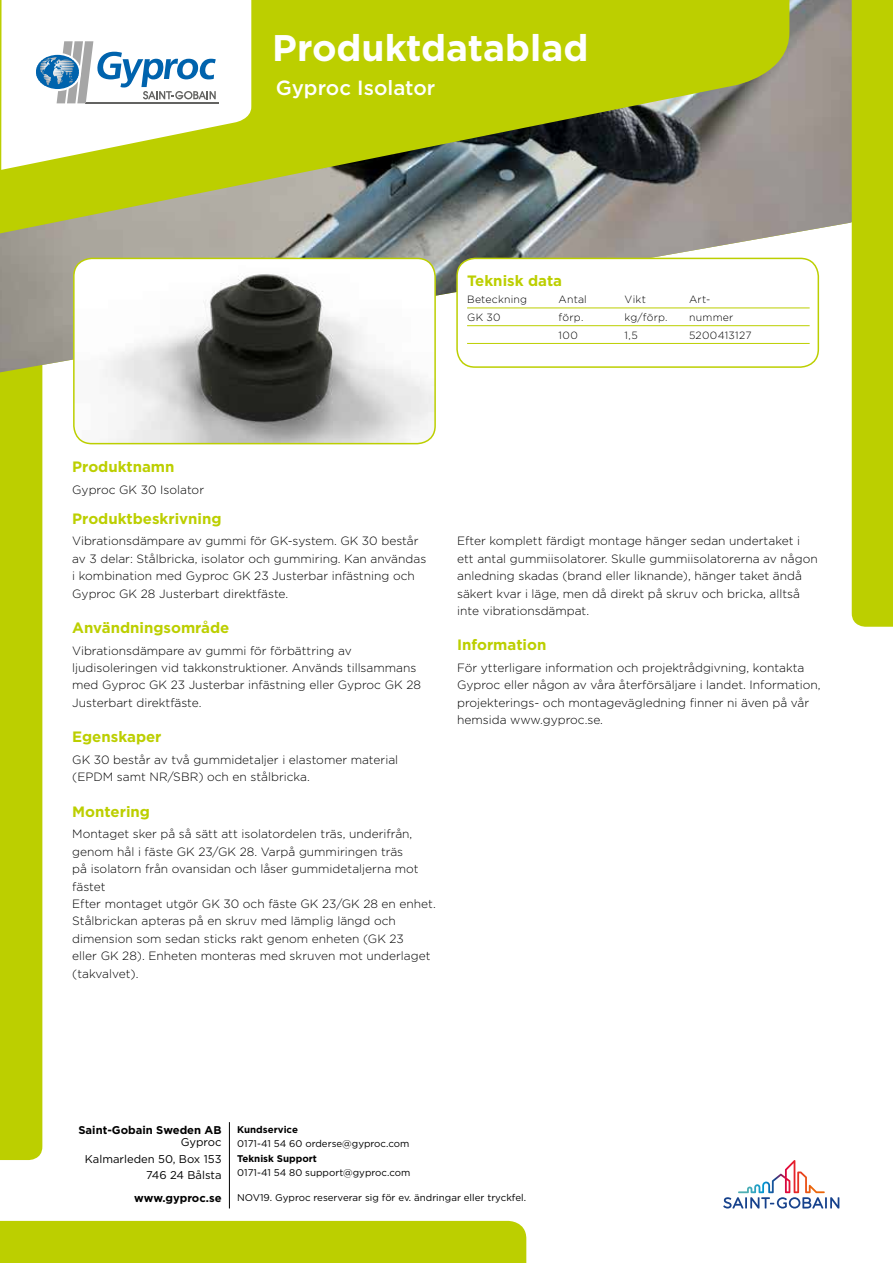
<style>
.page{position:relative;width:893px;height:1263px;background:#fff}
.page>*{position:absolute;margin:0;border:0;box-sizing:border-box;transform-origin:0 0}
.t1{font:700 37.05px "Gotham";color:#fff}
.t2{font:500 20.55px "Gotham";color:#fff}
.t3{font:700 15px "Gotham";color:#bccf00}
.t4{font:300 12px/17.4px "Gotham";color:#000}
.t5{font:11.25px/16.2px "Gotham";color:#000;text-align:right}
.t6{font:700 11.25px "Gotham";color:#000}
.t7{font:300 10.5px "Gotham";letter-spacing:.02em;color:#000}
.t8{font:9.75px "Gotham";color:#000}
.t9{font:700 9.75px "Gotham";color:#000}
</style>
<div class="page">
<div style="left:0;top:386px;width:42px;height:774px;background:#bccf00"></div>
<img style="left:0;top:0;width:852px;height:377px">
<svg style="left:0;top:0;width:789px;height:307px;background:#9fa945"></svg>
<div style="left:852px;top:0;width:41px;height:627px;background:#bccf00"></div>
<svg style="left:1px;top:0;width:250px;height:170px"></svg>
<div style="left:0;top:1221px;width:526px;height:42px;background:#bccf00"></div>
<hr style="left:229px;top:1122px;width:1px;height:86px;background:#000">
<svg style="left:723px;top:1160px;width:116px;height:48px"></svg>
<div style="left:457px;top:258px;width:361px;height:109px;background:#fff;border-radius:18px"></div>
<div style="left:456px;top:258px;width:363px;height:110px;border:2px solid #bccf00;border-radius:18px"></div>
<img style="left:74px;top:258px;width:361px;height:186px">
<div style="left:73px;top:258px;width:363px;height:186px;border:2px solid #bccf00;border-radius:18px"></div>
<hr style="left:467px;top:308px;width:343px;height:1px;background:#bccf00">
<hr style="left:467px;top:325px;width:343px;height:1px;background:#bccf00">
<hr style="left:467px;top:343px;width:343px;height:1px;background:#bccf00">
<h1 class="t1" style="left:272px;top:23px;width:318px">Produktdatablad</h1>
<h2 class="t2" style="left:276px;top:74px;width:161px">Gyproc Isolator</h2>
<p class="t3" style="left:467px;top:271px;width:97px">Teknisk data</p>
<p class="t7" style="left:467px;top:293px;width:62px">Beteckning</p>
<p class="t7" style="left:559px;top:293px;width:30px">Antal</p>
<p class="t7" style="left:625px;top:293px;width:23px">Vikt</p>
<p class="t7" style="left:689px;top:293px;width:23px">Art-</p>
<p class="t7" style="left:467px;top:311px;width:35px">GK 30</p>
<p class="t7" style="left:559px;top:311px;width:26px">förp.</p>
<p class="t7" style="left:625px;top:311px;width:45px">kg/förp.</p>
<p class="t7" style="left:689px;top:311px;width:46px">nummer</p>
<p class="t7" style="left:559px;top:328px;width:21px">100</p>
<p class="t7" style="left:625px;top:328px;width:15px">1,5</p>
<p class="t7" style="left:689px;top:328px;width:64px">5200413127</p>
<p class="t3" style="left:72px;top:457px;width:104px">Produktnamn</p>
<p class="t4" style="left:72px;top:480px;width:133px">Gyproc GK 30 Isolator</p>
<p class="t3" style="left:72px;top:508px;width:151px">Produktbeskrivning</p>
<p class="t4" style="left:72px;top:532px;width:355px">Vibrationsdämpare av gummi för GK-system. GK 30 består av 3 delar: Stålbricka, isolator och gummiring. Kan användas i kombination med Gyproc GK 23 Justerbar infästning och Gyproc GK 28 Justerbart direktfäste.</p>
<p class="t3" style="left:72px;top:618px;width:159px">Användningsområde</p>
<p class="t4" style="left:72px;top:641px;width:350px">Vibrationsdämpare av gummi för förbättring av ljudisoleringen vid takkonstruktioner. Används tillsammans med Gyproc GK 23 Justerbar infästning eller Gyproc GK 28<br>Justerbart direktfäste.</p>
<p class="t3" style="left:72px;top:727px;width:91px">Egenskaper</p>
<p class="t4" style="left:72px;top:751px;width:327px">GK 30 består av två gummidetaljer i elastomer material (EPDM samt NR/SBR) och en stålbricka.</p>
<p class="t3" style="left:72px;top:801px;width:79px">Montering</p>
<p class="t4" style="left:72px;top:825px;width:365px">Montaget sker på så sätt att isolatordelen träs, underifrån, genom hål i fäste GK 23/GK 28. Varpå gummiringen träs<br>på isolatorn från ovansidan och låser gummidetaljerna mot fästet<br>Efter montaget utgör GK 30 och fäste GK 23/GK 28 en enhet.<br>Stålbrickan apteras på en skruv med lämplig längd och dimension som sedan sticks rakt genom enheten (GK 23<br>eller GK 28). Enheten monteras med skruven mot underlaget (takvalvet).</p>
<p class="t4" style="left:457px;top:532px;width:362px">Efter komplett färdigt montage hänger sedan undertaket i ett antal gummiisolatorer. Skulle gummiisolatorerna av någon anledning skadas (brand eller liknande), hänger taket ändå säkert kvar i läge, men då direkt på skruv och bricka, alltså inte vibrationsdämpat.</p>
<p class="t3" style="left:457px;top:635px;width:91px">Information</p>
<p class="t4" style="left:457px;top:659px;width:365px">För ytterligare information och projektrådgivning, kontakta Gyproc eller någon av våra återförsäljare i landet. Information, projekterings- och montagevägledning finner ni även på vår hemsida www.gyproc.se.</p>
<p class="t6" style="left:78px;top:1123px;width:145px">Saint-Gobain Sweden AB</p>
<p class="t5" style="left:85px;top:1134px;width:138px">Gyproc<br>Kalmarleden 50, Box 153<br>746 24 Bålsta</p>
<p class="t6" style="left:134px;top:1191px;width:89px">www.gyproc.se</p>
<p class="t9" style="left:237px;top:1122px;width:62px">Kundservice</p>
<p class="t8" style="left:237px;top:1137px;width:174px">0171-41 54 60 orderse@gyproc.com</p>
<p class="t9" style="left:237px;top:1152px;width:81px">Teknisk Support</p>
<p class="t8" style="left:237px;top:1166px;width:175px">0171-41 54 80 support@gyproc.com</p>
<p class="t8" style="left:237px;top:1192px;width:290px">NOV19. Gyproc reserverar sig för ev. ändringar eller tryckfel.</p>
</div>
